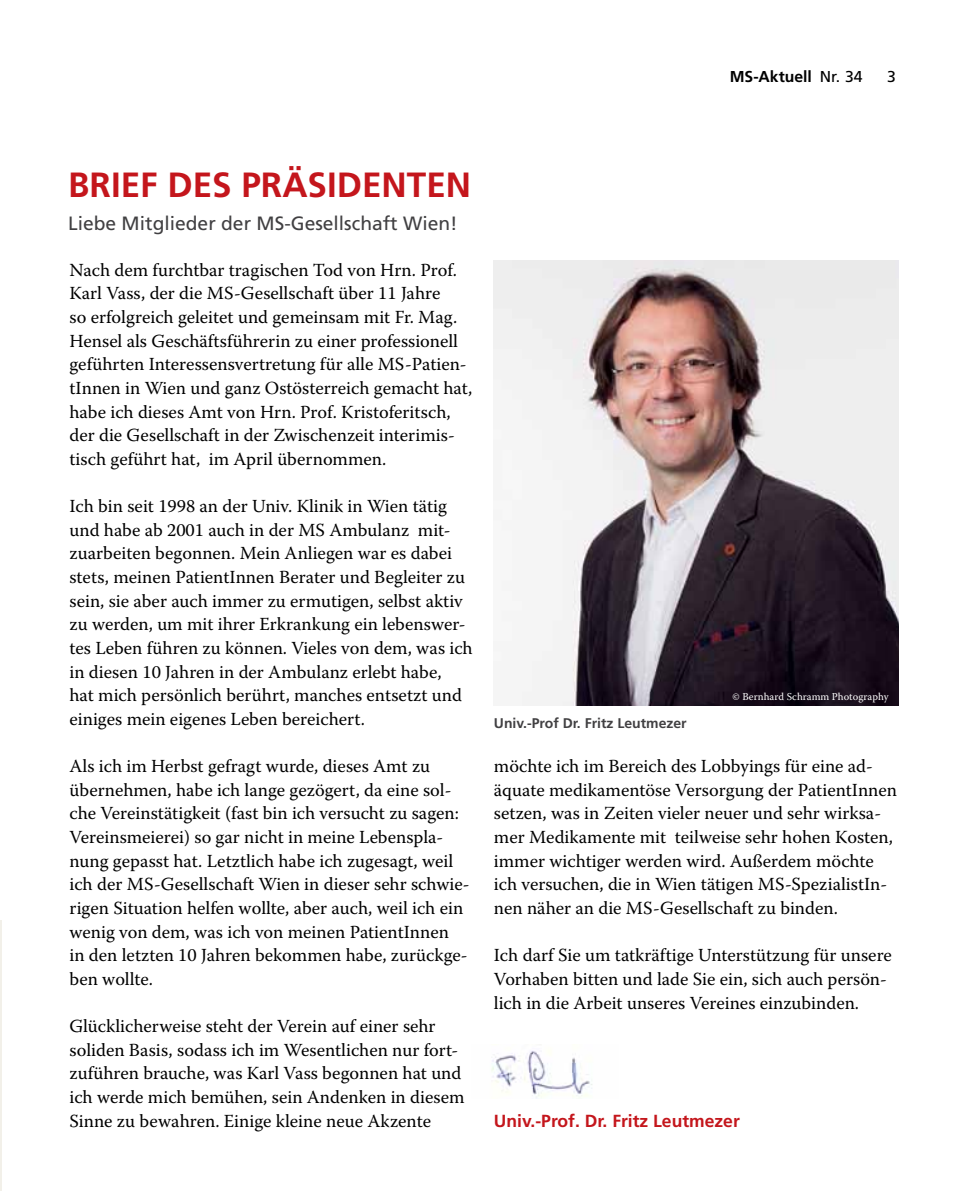
<style>
.page{position:relative;width:968px;height:1191px;background:#fff}
.page>*{position:absolute;margin:0;border:0;box-sizing:border-box;transform-origin:0 0}
.t1{font:700 35px "Frutiger";color:#c4161c}
.t2{font:19.25px "Frutiger";color:#414042}
.t3{font:18.38px/23.6px "Warnock Pro";color:#000}
.t4{font:700 17.5px "Frutiger";color:#c4161c}
.t5{font:700 15.75px "Frutiger";color:#000}
.t6{font:15.75px "Frutiger";color:#000}
.t7{font:700 14px "Frutiger";color:#414042}
.t8{font:10.5px "Warnock Pro";letter-spacing:.005em;color:#fff}
.s1{font-weight:400}
</style>
<div class="page">
<hr style="left:0;top:920px;width:2px;height:271px;background:#f2f0e9">
<img style="left:494px;top:260px;width:404px;height:446px">
<img style="left:491px;top:1050px;width:101px;height:48px">
<p class="t5" style="left:729px;top:67px;width:134px">MS-Aktuell <span class="s1">Nr. 34</span></p>
<p class="t6" style="left:887px;top:67px;width:10px">3</p>
<h1 class="t1" style="left:68px;top:164px;width:121px">Brief des</h1>
<h1 class="t1" style="left:241px;top:164px;width:42px">Präs</h1>
<h1 class="t1" style="left:327px;top:164px;width:33px">iden</h1>
<h1 class="t1" style="left:407px;top:164px;width:41px">ten</h1>
<p class="t2" style="left:68px;top:212px;width:391px">Liebe Mitglieder der MS-Gesellschaft Wien!</p>
<p class="t3" style="left:69px;top:257px;width:404px">Nach dem furchtbar tragischen Tod von Hrn. Prof.<br>Karl Vass, der die MS-Gesellschaft über 11 Jahre<br>so erfolgreich geleitet und gemeinsam mit Fr. Mag.<br>Hensel als Geschäftsführerin zu einer professionell geführten Interessensvertretung für alle MS-Patien&shy;tInnen in Wien und ganz Ostösterreich gemacht hat, habe ich dieses Amt von Hrn. Prof. Kristoferitsch, der die Gesellschaft in der Zwischenzeit interimis&shy;tisch geführt hat, im April übernommen.</p>
<p class="t3" style="left:69px;top:494px;width:404px">Ich bin seit 1998 an der Univ. Klinik in Wien tätig und habe ab 2001 auch in der MS Ambulanz mit&shy;zuarbeiten begonnen. Mein Anliegen war es dabei stets, meinen PatientInnen Berater und Begleiter zu sein, sie aber auch immer zu ermutigen, selbst aktiv zu werden, um mit ihrer Erkrankung ein lebenswer&shy;tes Leben führen zu können. Vieles von dem, was ich in diesen 10 Jahren in der Ambulanz erlebt habe,<br>hat mich persönlich berührt, manches entsetzt und einiges mein eigenes Leben bereichert.</p>
<p class="t3" style="left:69px;top:754px;width:401px">Als ich im Herbst gefragt wurde, dieses Amt zu übernehmen, habe ich lange gezögert, da eine sol&shy;che Vereinstätigkeit (fast bin ich versucht zu sagen:<br>Vereinsmeierei) so gar nicht in meine Lebenspla&shy;nung gepasst hat. Letztlich habe ich zugesagt, weil ich der MS-Gesellschaft Wien in dieser sehr schwie&shy;rigen Situation helfen wollte, aber auch, weil ich ein wenig von dem, was ich von meinen PatientInnen<br>in den letzten 10 Jahren bekommen habe, zurückge&shy;ben wollte.</p>
<p class="t3" style="left:69px;top:1014px;width:396px">Glücklicherweise steht der Verein auf einer sehr soliden Basis, sodass ich im Wesentlichen nur fort&shy;zuführen brauche, was Karl Vass begonnen hat und ich werde mich bemühen, sein Andenken in diesem Sinne zu bewahren. Einige kleine neue Akzente</p>
<p class="t7" style="left:494px;top:714px;width:194px">Univ.-Prof Dr. Fritz Leutmezer</p>
<p class="t8" style="left:732px;top:690px;width:157px">© Bernhard Schramm Photography</p>
<p class="t3" style="left:494px;top:754px;width:404px">möchte ich im Bereich des Lobbyings für eine ad&shy;äquate medikamentöse Versorgung der PatientInnen setzen, was in Zeiten vieler neuer und sehr wirksa&shy;mer Medikamente mit teilweise sehr hohen Kosten, immer wichtiger werden wird. Außerdem möchte ich versuchen, die in Wien tätigen MS-SpezialistIn&shy;nen näher an die MS-Gesellschaft zu binden.</p>
<p class="t3" style="left:494px;top:943px;width:399px">Ich darf Sie um tatkräftige Unterstützung für unsere<br>Vorhaben bitten und lade Sie ein, sich auch persön&shy;lich in die Arbeit unseres Vereines einzubinden.</p>
<p class="t4" style="left:494px;top:1110px;width:247px">Univ.-Prof. Dr. Fritz Leutmezer</p>
</div>
